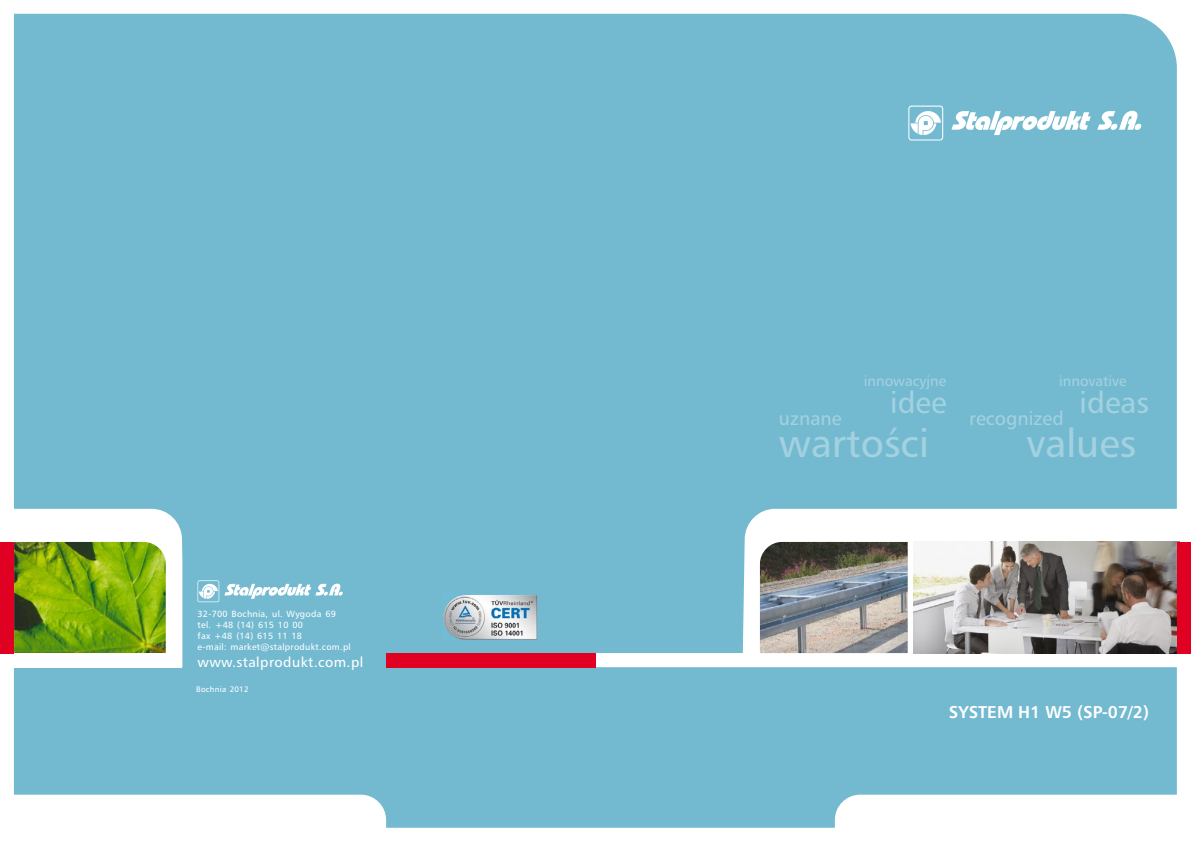
<style>
.page{position:relative;width:1191px;height:842px;background:#fff}
.page>*{position:absolute;margin:0;border:0;box-sizing:border-box;transform-origin:0 0}
.t1{font:39.6px "Humanist 777 L2 Roman B";color:#a3d1e0}
.t2{font:30.1px "Humanist 777 L2 Roman B";color:#a3d1e0}
.t3{font:19.2px "Humanist 777 L2 Roman B";color:#a3d1e0}
.t4{font:17.1px "Humanist 777 L2 Roman B,Bold";color:#fff}
.t5{font:14.6px "Humanist 777 L2 Roman B";color:#a3d1e0}
.t6{font:14.1px "Humanist 777 L2 Roman B";letter-spacing:.03em;color:#fff}
.t7{font:9px/11px "Humanist 777 L2 Roman B";letter-spacing:.03em;color:#fff}
.t8{font:8px "Humanist 777 L2 Roman B";letter-spacing:.03em;color:#fff}
</style>
<div class="page">
<div style="left:595px;top:14px;width:581px;height:814px;background:#73bad1"></div>
<svg style="left:595px;top:509px;width:596px;height:158px"></svg>
<img style="left:913px;top:542px;width:263px;height:111px">
<svg style="left:951px;top:111px;width:139px;height:24px"></svg>
<svg style="left:1097px;top:111px;width:44px;height:19px"></svg>
<svg style="left:908px;top:106px;width:35px;height:34px"></svg>
<img style="left:760px;top:542px;width:147px;height:111px">
<div style="left:1176px;top:542px;width:15px;height:111px;background:#e00021"></div>
<div style="left:14px;top:14px;width:581px;height:814px;background:#73bad1"></div>
<svg style="left:14px;top:509px;width:168px;height:144px"></svg>
<img style="left:14px;top:542px;width:152px;height:111px">
<div style="left:386px;top:653px;width:209px;height:14px;background:#e00021"></div>
<div style="left:0;top:653px;width:182px;height:14px;background:#fff"></div>
<svg style="left:197px;top:580px;width:146px;height:22px"></svg>
<div style="left:0;top:542px;width:14px;height:111px;background:#e00021"></div>
<img style="left:442px;top:592px;width:97px;height:48px">
<p class="t7" style="left:197px;top:608px;width:155px">32-700 Bochnia, ul. Wygoda 69 tel. +48 (14) 615 10 00<br>fax +48 (14) 615 11 18<br>e-mail: market@stalprodukt.com.pl</p>
<h3 class="t6" style="left:197px;top:653px;width:167px">www.stalprodukt.com.pl</h3>
<p class="t8" style="left:196px;top:684px;width:54px">Bochnia 2012</p>
<h3 class="t5" style="left:864px;top:372px;width:84px">innowacyjne</h3>
<h2 class="t2" style="left:890px;top:383px;width:58px">idee</h2>
<h3 class="t3" style="left:779px;top:406px;width:64px">uznane</h3>
<h1 class="t1" style="left:779px;top:417px;width:151px">wartości</h1>
<h3 class="t5" style="left:1059px;top:372px;width:69px">innovative</h3>
<h3 class="t3" style="left:969px;top:406px;width:181px">recognized <sup>ideas</sup></h3>
<h1 class="t1" style="left:1026px;top:417px;width:111px">values</h1>
<h3 class="t4" style="left:948px;top:701px;width:202px">SYSTEM H1 W5 (SP-07/2)</h3>
</div>
